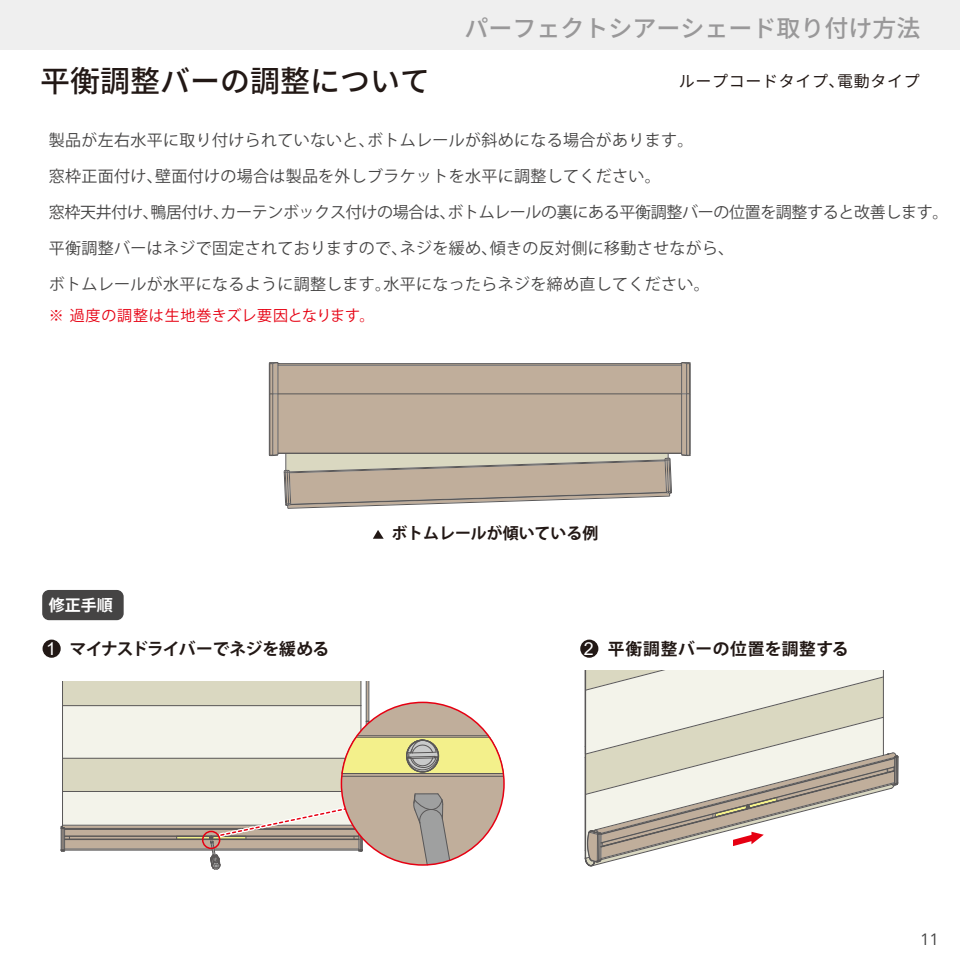
<style>
.page{position:relative;width:960px;height:960px;background:#fff}
.page>*{position:absolute;margin:0;border:0;box-sizing:border-box;transform-origin:0 0}
.t1{font:500 30px "Noto Sans CJ Kjp";color:#221815}
.t2{font:500 24px "Noto Sans CJ Kjp";color:#999899}
.t3{font:700 16.7px "Koz Go Pr 6 N";letter-spacing:-.04em;color:#221815}
.t4{font:700 16.7px "Koz Go Pr 6 N";letter-spacing:.04em;color:#221815}
.t5{font:16px "Koz Go Pr 6 N";letter-spacing:.02em;color:#454444}
.t6{font:16px "Koz Go Pr 6 N";letter-spacing:-.02em;color:#454444}
.t7{font:16px "Noto Sans CJ Kjp";letter-spacing:.04em;color:#221815}
.t8{font:700 16px "Koz Go Pr 6 N";color:#fff}
.t9{font:16px "Open Sans";color:#444}
.t10{font:700 15.9px "Koz Go Pro";color:#221815}
.t11{font:15px "Koz Go Pr 6 N";letter-spacing:.055em;color:#e60012}
.s1{font-family:"Arial";font-weight:400;font-size:17.9px;color:#fff}
</style>
<div class="page">
<div style="left:0;top:0;width:960px;height:50px;background:#efefef"></div>
<svg style="left:373px;top:530px;width:11px;height:9px"></svg>
<hr style="left:278px;top:364px;width:403px;height:1px;background:#c0ae9b">
<hr style="left:278px;top:363px;width:404px;height:1px;background:#595757">
<svg style="left:679px;top:362px;width:12px;height:94px"></svg>
<svg style="left:268px;top:362px;width:404px;height:147px;background:#c1b2a1"></svg>
<hr style="left:278px;top:365px;width:404px;height:1px;background:#595757">
<hr style="left:278px;top:453px;width:404px;height:1px;background:#595757">
<hr style="left:278px;top:393px;width:404px;height:1px;background:#595757">
<div style="left:63px;top:682px;width:298px;height:23px;background:#dad8c1"></div>
<div style="left:63px;top:792px;width:298px;height:33px;background:#f3f3ea"></div>
<div style="left:63px;top:759px;width:298px;height:32px;background:#dad8c1"></div>
<div style="left:63px;top:706px;width:298px;height:52px;background:#f3f3ea"></div>
<svg style="left:62px;top:682px;width:1px;height:24px"></svg>
<hr style="left:63px;top:705px;width:298px;height:1px;background:#595757">
<hr style="left:63px;top:791px;width:298px;height:1px;background:#595757">
<hr style="left:63px;top:758px;width:298px;height:1px;background:#595757">
<hr style="left:62px;top:758px;width:1px;height:33px;background:#595757">
<hr style="left:62px;top:706px;width:1px;height:52px;background:#595757">
<hr style="left:62px;top:791px;width:1px;height:34px;background:#595757">
<svg style="left:361px;top:682px;width:9px;height:47px"></svg>
<svg style="left:584px;top:671px;width:315px;height:196px"></svg>
<svg style="left:60px;top:804px;width:303px;height:66px"></svg>
<div style="left:341px;top:702px;width:163px;height:163px;background:#c0ae9b;border-radius:50%"></div>
<hr style="left:357px;top:735px;width:131px;height:1px;background:#595757">
<hr style="left:342px;top:776px;width:162px;height:1px;background:#595757">
<svg style="left:341px;top:737px;width:163px;height:37px;background:#e0d98e"></svg>
<div style="left:406px;top:740px;width:33px;height:32px;border:1px solid #595757;border-radius:50%"></div>
<div style="left:407px;top:740px;width:32px;height:32px;border:1px solid #595757;border-radius:50%"></div>
<svg style="left:413px;top:793px;width:38px;height:73px"></svg>
<div style="left:202px;top:831px;width:18px;height:18px;border:2px solid #e60012;border-radius:50%"></div>
<div style="left:42px;top:590px;width:82px;height:30px;background:#454444;border-radius:7px"></div>
<div style="left:43px;top:640px;width:18px;height:18px;background:#221815;border-radius:50%"></div>
<div style="left:580px;top:640px;width:18px;height:18px;background:#221815;border-radius:50%"></div>
<h1 class="t1" style="left:40px;top:64px;width:392px">平衡調整バーの調整について</h1>
<h2 class="t2" style="left:464px;top:15px;width:457px">パーフェクトシアーシェード取り付け方法</h2>
<p class="t7" style="left:679px;top:72px;width:242px">ループコードタイプ、電動タイプ</p>
<p class="t5" style="left:49px;top:131px;width:646px">製品が左右水平に取り付けられていないと、ボトムレールが斜めになる場合があります。</p>
<p class="t5" style="left:49px;top:167px;width:613px">窓枠正面付け、壁面付けの場合は製品を外しブラケットを水平に調整してください。</p>
<p class="t6" style="left:49px;top:203px;width:901px">窓枠天井付け、鴨居付け、カーテンボックス付けの場合は、ボトムレールの裏にある平衡調整バーの位置を調整すると改善します。</p>
<p class="t5" style="left:49px;top:239px;width:687px">平衡調整バーはネジで固定されておりますので、ネジを緩め、傾きの反対側に移動させながら、</p>
<p class="t5" style="left:49px;top:275px;width:662px">ボトムレールが水平になるように調整します。水平になったらネジを締め直してください。</p>
<p class="t11" style="left:49px;top:307px;width:327px">※ 過度の調整は生地巻きズレ要因となります。</p>
<p class="t8" style="left:49px;top:596px;width:66px">修正手順</p>
<p class="t10" style="left:391px;top:523px;width:208px">ボトムレールが傾いている例</p>
<p class="t3" style="left:46px;top:639px;width:285px"><span class="s1">1</span> マイナスドライバーでネジを緩める</p>
<p class="t4" style="left:584px;top:639px;width:266px"><span class="s1">2</span> 平衡調整バーの位置を調整する</p>
<p class="t9" style="left:921px;top:928px;width:20px">11</p>
</div>
